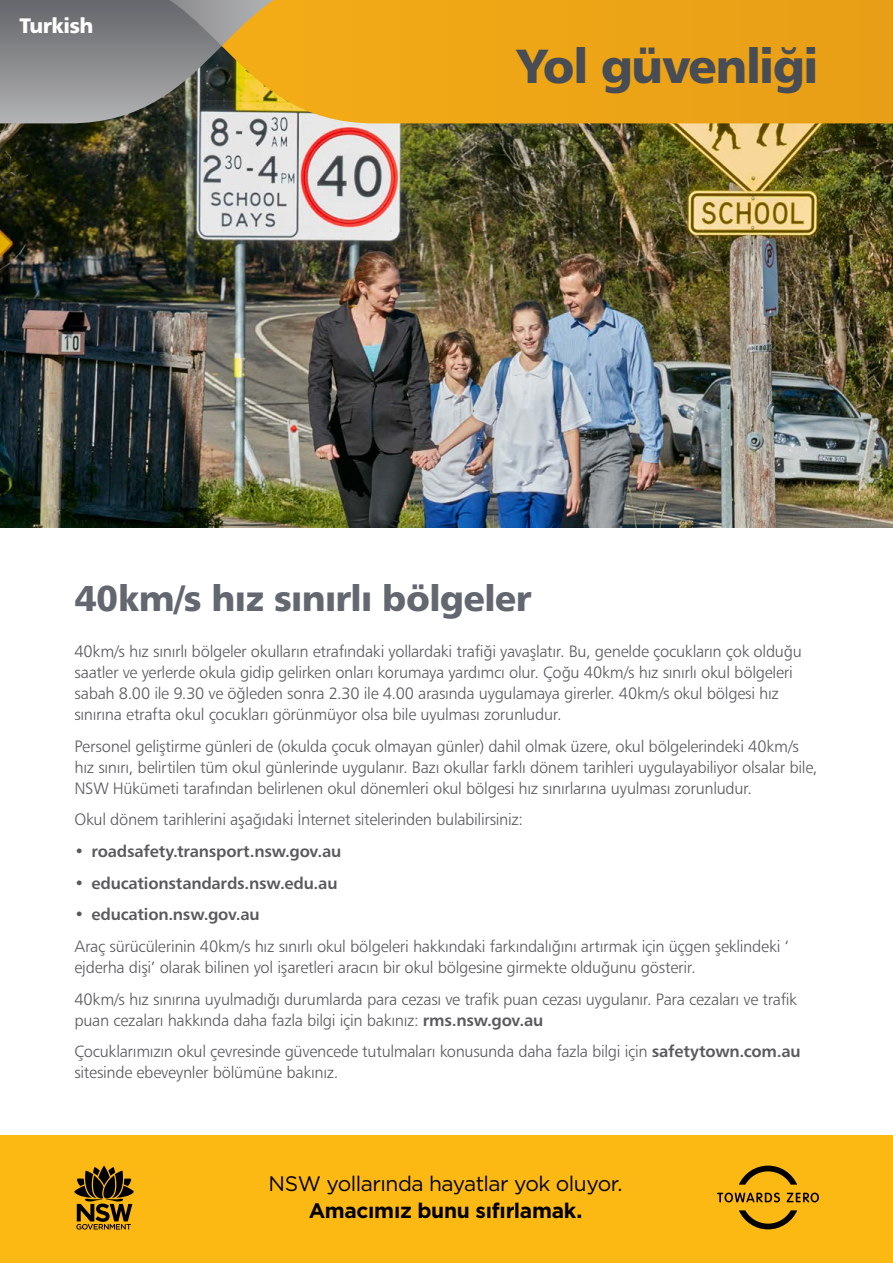
<style>
.page{position:relative;width:893px;height:1263px;background:#fff}
.page>*{position:absolute;margin:0;border:0;box-sizing:border-box;transform-origin:0 0}
.t1{font:700 48px "Trans Text Bd";letter-spacing:-.03em;color:#474c55}
.Page_Heading{font:700 36px "Trans Text Bd";letter-spacing:-.015em;color:#626770}
.t2{font:21px "Gotham";letter-spacing:-.025em;color:#000}
.t3{font:700 21px "Gotham";letter-spacing:-.015em;color:#000}
.t4{font:700 21px "Trans Text Bd";letter-spacing:-.025em;color:#fff}
.Body{font:300 16.5px/21px "Trans Text Lt";letter-spacing:-.02em;color:#58595b}
.t5{font:500 16.5px "Trans Text Md";letter-spacing:-.015em;color:#58595b}
.s1{font-family:"Trans Text Md";font-weight:500}
</style>
<div class="page">
<div style="left:0;top:1135px;width:893px;height:128px;background:#fdb913"></div>
<svg style="left:74px;top:1166px;width:60px;height:63px"></svg>
<svg style="left:739px;top:1210px;width:58px;height:19px"></svg>
<svg style="left:739px;top:1165px;width:58px;height:20px"></svg>
<svg style="left:717px;top:1192px;width:63px;height:10px"></svg>
<svg style="left:787px;top:1192px;width:32px;height:10px"></svg>
<img style="left:0;top:123px;width:893px;height:404px">
<div style="left:370px;top:0;width:523px;height:123px;background:#eca417"></div>
<svg style="left:0;top:0;width:370px;height:123px;background:#a69160"></svg>
<p class="t4" style="left:20px;top:12px;width:75px">Turkish</p>
<h1 class="t1" style="left:517px;top:36px;width:303px">Yol güvenliği</h1>
<p class="Page_Heading" style="left:74px;top:575px;width:459px">40km/s hız sınırlı bölgeler</p>
<p class="Body" style="left:74px;top:641px;width:729px">40km/s hız sınırlı bölgeler okulların etrafındaki yollardaki trafiği yavaşlatır. Bu, genelde çocukların çok olduğu saatler ve yerlerde okula gidip gelirken onları korumaya yardımcı olur. Çoğu 40km/s hız sınırlı okul bölgeleri sabah 8.00 ile 9.30 ve öğleden sonra 2.30 ile 4.00 arasında uygulamaya girerler. 40km/s okul bölgesi hız sınırına etrafta okul çocukları görünmüyor olsa bile uyulması zorunludur.</p>
<p class="Body" style="left:74px;top:735px;width:744px">Personel geliştirme günleri de (okulda çocuk olmayan günler) dahil olmak üzere, okul bölgelerindeki 40km/s hız sınırı, belirtilen tüm okul günlerinde uygulanır. Bazı okullar farklı dönem tarihleri uygulayabiliyor olsalar bile,<br>NSW Hükümeti tarafından belirlenen okul dönemleri okul bölgesi hız sınırlarına uyulması zorunludur.</p>
<p class="Body" style="left:74px;top:809px;width:450px">Okul dönem tarihlerini aşağıdaki İnternet sitelerinden bulabilirsiniz:</p>
<p class="t5" style="left:74px;top:841px;width:268px">• roadsafety.transport.nsw.gov.au</p>
<p class="t5" style="left:74px;top:872px;width:265px">• educationstandards.nsw.edu.au</p>
<p class="t5" style="left:74px;top:904px;width:187px">• education.nsw.gov.au</p>
<p class="Body" style="left:74px;top:935px;width:716px">Araç sürücülerinin 40km/s hız sınırlı okul bölgeleri hakkındaki farkındalığını artırmak için üçgen şeklindeki ‘ ejderha dişi’ olarak bilinen yol işaretleri aracın bir okul bölgesine girmekte olduğunu gösterir.</p>
<p class="Body" style="left:74px;top:988px;width:724px">40km/s hız sınırına uyulmadığı durumlarda para cezası ve trafik puan cezası uygulanır. Para cezaları ve trafik puan cezaları hakkında daha fazla bilgi için bakınız: <span class="s1">rms.nsw.gov.au</span></p>
<p class="Body" style="left:74px;top:1041px;width:728px">Çocuklarımızın okul çevresinde güvencede tutulmaları konusunda daha fazla bilgi için <span class="s1">safetytown.com.au </span>sitesinde ebeveynler bölümüne bakınız.</p>
<p class="t2" style="left:269px;top:1170px;width:355px">NSW yollarında hayatlar yok oluyor.</p>
<p class="t3" style="left:309px;top:1196px;width:275px">Amacımız bunu sıfırlamak.</p>
</div>
